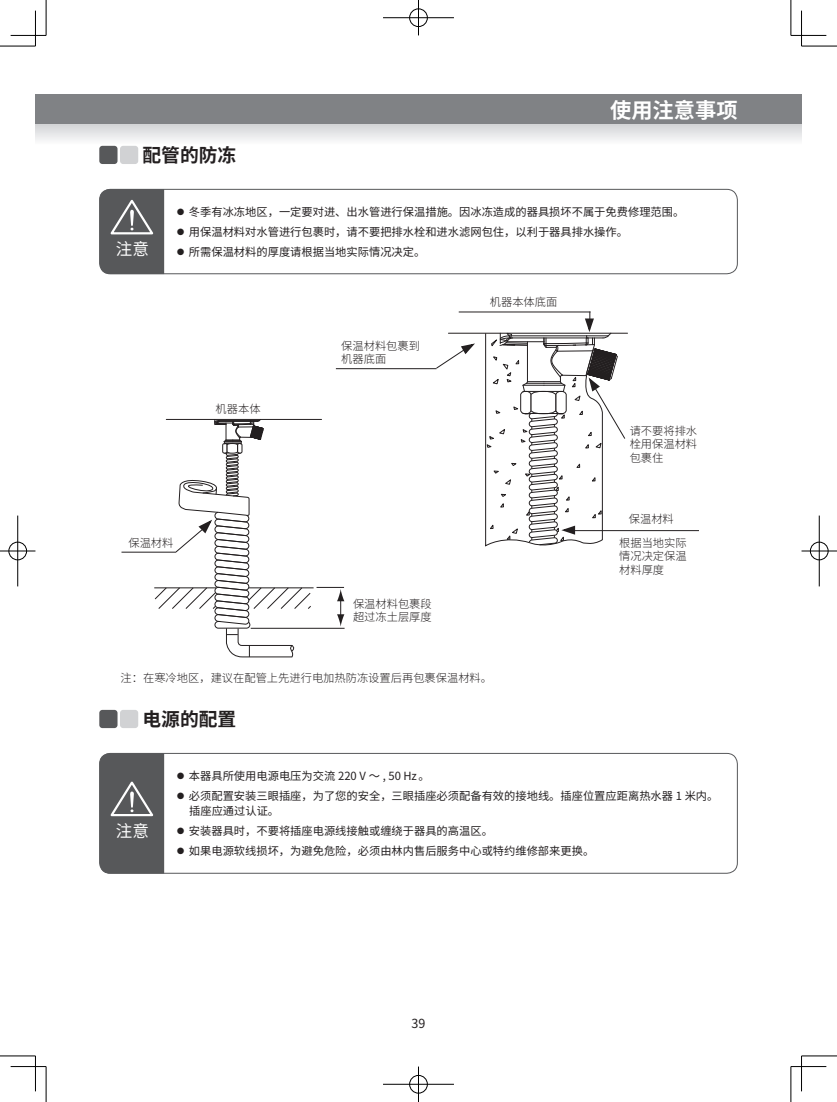
<style>
.page{position:relative;width:837px;height:1102px;background:#fff}
.page>*{position:absolute;margin:0;border:0;box-sizing:border-box;transform-origin:0 0}
.t1{font:700 21.25px "Source Han Sans CN";color:#fff}
.t2{font:700 18.75px "Source Han Sans CN";color:#231f20}
.t3{font:16.62px "Source Han Sans CN";color:#fff}
.t4{font:12.5px "Source Han Sans CN";color:#231f20}
.t5{font:11.25px/19.9px "Source Han Sans CN";color:#231f20}
.t6{font:300 11.25px/13.5px "Source Han Sans CN";color:#231f20}
</style>
<div class="page">
<div style="left:35px;top:95px;width:766px;height:30px;background:#808285"></div>
<svg style="left:35px;top:125px;width:766px;height:23px"></svg>
<div style="left:99px;top:146px;width:18px;height:18px;background:#57585a;border-radius:3px"></div>
<div style="left:120px;top:146px;width:18px;height:18px;background:#d1d2d4;border-radius:3px"></div>
<div style="left:99px;top:189px;width:638px;height:85px;border:1px solid #57585a;border-radius:11px"></div>
<svg style="left:100px;top:189px;width:64px;height:85px"></svg>
<svg style="left:154px;top:418px;width:190px;height:240px"></svg>
<hr style="left:121px;top:552px;width:55px;height:1px;background:#231f20">
<hr style="left:448px;top:333px;width:179px;height:1px;background:#231f20">
<hr style="left:572px;top:530px;width:126px;height:1px;background:#231f20">
<svg style="left:484px;top:312px;width:141px;height:235px"></svg>
<hr style="left:458px;top:312px;width:132px;height:1px;background:#231f20">
<hr style="left:336px;top:368px;width:100px;height:1px;background:#231f20">
<svg style="left:435px;top:343px;width:40px;height:26px"></svg>
<div style="left:99px;top:710px;width:18px;height:18px;background:#57585a;border-radius:3px"></div>
<div style="left:120px;top:710px;width:18px;height:18px;background:#d1d2d4;border-radius:3px"></div>
<div style="left:99px;top:753px;width:638px;height:121px;border:1px solid #57585a;border-radius:11px"></div>
<div style="left:100px;top:753px;width:64px;height:121px;background:#57585a"></div>
<hr style="left:0;top:46px;width:35px;height:1px;background:#000">
<hr style="left:801px;top:46px;width:35px;height:1px;background:#000">
<hr style="left:0;top:1056px;width:35px;height:1px;background:#000">
<hr style="left:801px;top:1056px;width:35px;height:1px;background:#000">
<hr style="left:46px;top:0;width:1px;height:35px;background:#000">
<hr style="left:46px;top:1067px;width:1px;height:35px;background:#000">
<hr style="left:790px;top:0;width:1px;height:35px;background:#000">
<hr style="left:790px;top:1067px;width:1px;height:35px;background:#000">
<hr style="left:11px;top:35px;width:35px;height:1px;background:#000">
<hr style="left:790px;top:35px;width:36px;height:1px;background:#000">
<hr style="left:11px;top:1066px;width:35px;height:1px;background:#000">
<hr style="left:790px;top:1066px;width:36px;height:1px;background:#000">
<hr style="left:35px;top:11px;width:1px;height:35px;background:#000">
<hr style="left:35px;top:1056px;width:1px;height:35px;background:#000">
<hr style="left:801px;top:11px;width:1px;height:35px;background:#000">
<hr style="left:801px;top:1056px;width:1px;height:35px;background:#000">
<div style="left:408px;top:8px;width:20px;height:19px;border:2px solid #fff;border-radius:50%"></div>
<hr style="left:383px;top:17px;width:71px;height:1px;background:#fff">
<hr style="left:417px;top:0;width:2px;height:35px;background:#fff">
<div style="left:409px;top:9px;width:18px;height:18px;border:1px solid #000;border-radius:50%"></div>
<hr style="left:383px;top:18px;width:71px;height:1px;background:#000">
<hr style="left:418px;top:0;width:1px;height:35px;background:#000">
<div style="left:408px;top:1075px;width:20px;height:19px;border:2px solid #fff;border-radius:50%"></div>
<hr style="left:383px;top:1083px;width:71px;height:2px;background:#fff">
<hr style="left:417px;top:1067px;width:2px;height:35px;background:#fff">
<div style="left:409px;top:1075px;width:18px;height:18px;border:1px solid #000;border-radius:50%"></div>
<hr style="left:383px;top:1084px;width:71px;height:1px;background:#000">
<hr style="left:418px;top:1067px;width:1px;height:35px;background:#000">
<div style="left:8px;top:541px;width:19px;height:20px;border:2px solid #fff;border-radius:50%"></div>
<hr style="left:0;top:550px;width:35px;height:2px;background:#fff">
<hr style="left:17px;top:516px;width:1px;height:70px;background:#fff">
<div style="left:9px;top:542px;width:18px;height:18px;border:1px solid #000;border-radius:50%"></div>
<hr style="left:0;top:551px;width:35px;height:1px;background:#000">
<hr style="left:18px;top:516px;width:1px;height:70px;background:#000">
<div style="left:809px;top:541px;width:19px;height:20px;border:2px solid #fff;border-radius:50%"></div>
<hr style="left:801px;top:550px;width:35px;height:2px;background:#fff">
<div style="left:809px;top:542px;width:19px;height:18px;border:1px solid #000;border-radius:50%"></div>
<hr style="left:801px;top:551px;width:35px;height:1px;background:#000">
<hr style="left:818px;top:516px;width:1px;height:70px;background:#000">
<h2 class="t2" style="left:142px;top:144px;width:95px">配管的防冻</h2>
<h1 class="t1" style="left:610px;top:98px;width:129px">使用注意事项</h1>
<h3 class="t3" style="left:116px;top:239px;width:35px">注意</h3>
<p class="t5" style="left:189px;top:202px;width:497px">冬季有冰冻地区，一定要对进、出水管进行保温措施。因冰冻造成的器具损坏不属于免费修理范围。用保温材料对水管进行包裹时，请不要把排水栓和进水滤网包住，以利于器具排水操作。<br>所需保温材料的厚度请根据当地实际情况决定。</p>
<p class="t6" style="left:215px;top:403px;width:46px">机器本体</p>
<p class="t6" style="left:341px;top:339px;width:80px">保温材料包裹到机器底面</p>
<p class="t6" style="left:489px;top:296px;width:69px">机器本体底面</p>
<p class="t6" style="left:629px;top:424px;width:69px;text-align:justify">请不要将排水栓用保温材料包裹住</p>
<p class="t6" style="left:128px;top:537px;width:46px">保温材料</p>
<p class="t6" style="left:353px;top:597px;width:80px">保温材料包裹段超过冻土层厚度</p>
<p class="t6" style="left:619px;top:508px;width:69px;line-height:23.2px;text-align:center">保温材料<br>根据当地实际</p>
<p class="t6" style="left:619px;top:550px;width:69px">情况决定保温材料厚度</p>
<p class="t6" style="left:120px;top:672px;width:373px">注：在寒冷地区，建议在配管上先进行电加热防冻设置后再包裹保温材料。</p>
<h2 class="t2" style="left:142px;top:708px;width:95px">电源的配置</h2>
<h3 class="t3" style="left:116px;top:821px;width:35px">注意</h3>
<p class="t5" style="left:189px;top:766px;width:531px">本器具所使用电源电压为交流 220 V ～ , 50 Hz。<br>必须配置安装三眼插座，为了您的安全，三眼插座必须配备有效的接地线。插座位置应距离热水器 1 米内。</p>
<p class="t5" style="left:189px;top:802px;width:407px">插座应通过认证。<br>安装器具时，不要将插座电源线接触或缠绕于器具的高温区。<br>如果电源软线损坏，为避免危险，必须由林内售后服务中心或特约维修部来更换。</p>
<p class="t4" style="left:411px;top:1016px;width:15px">39</p>
</div>
